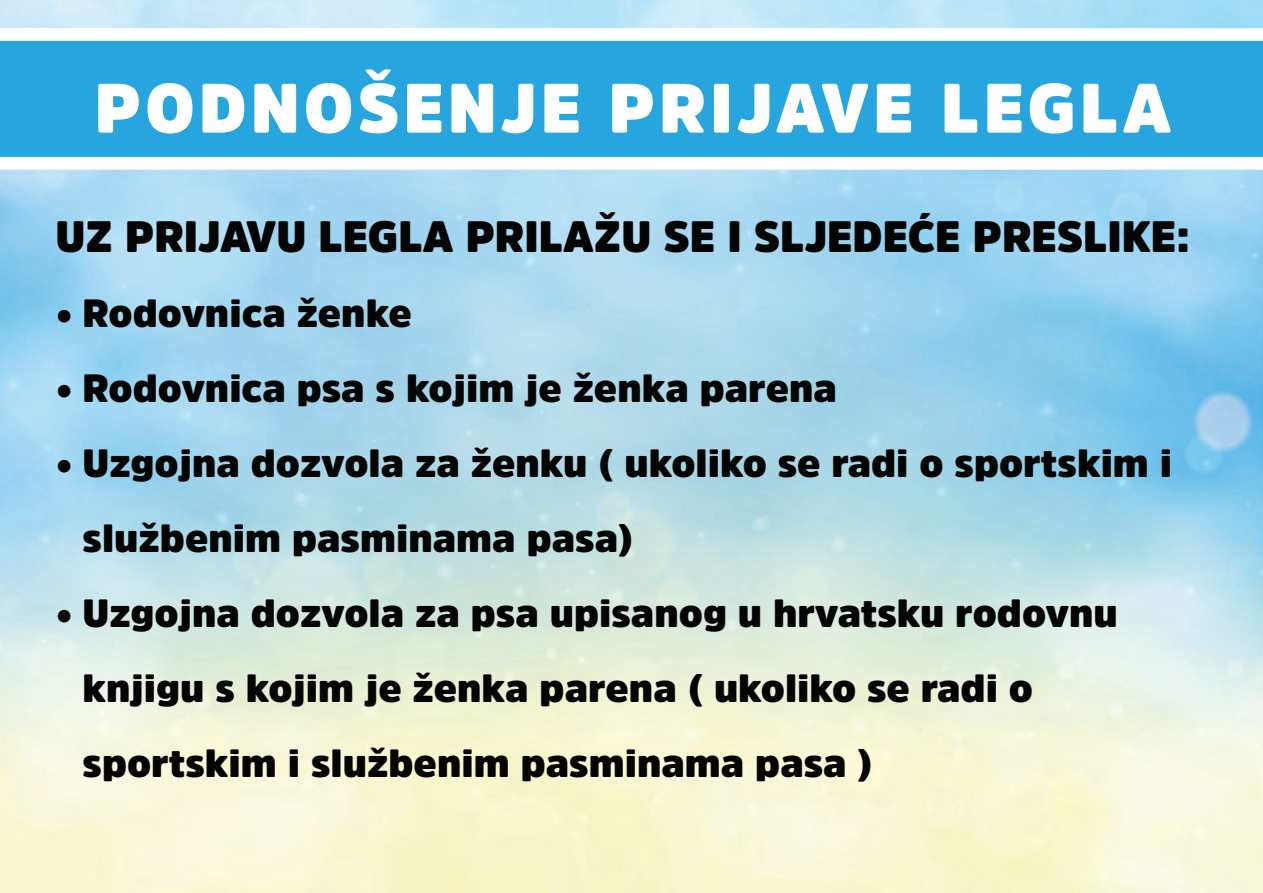
<style>
.page{position:relative;width:1263px;height:893px;background:#fff}
.page>*{position:absolute;margin:0;border:0;box-sizing:border-box;transform-origin:0 0}
.t1{font:900 69px "Amsi Pro";letter-spacing:.06em;color:#fff}
.t2{font:900 43.5px "Amsi Pro";color:#040503}
.t3{font:900 39px/75px "Amsi Pro";color:#040503}
</style>
<div class="page">
<img style="left:0;top:0;width:1263px;height:892px">
<svg style="left:0;top:28px;width:1263px;height:142px"></svg>
<h1 class="t1" style="left:95px;top:84px;width:1078px">PODNOŠENJE PRIJAVE LEGLA</h1>
<p class="t2" style="left:56px;top:221px;width:1136px">UZ PRIJAVU LEGLA PRILAŽU SE I SLJEDEĆE PRESLIKE:</p>
<p class="t3" style="left:56px;top:278px;width:358px">• Rodovnica ženke</p>
<p class="t3" style="left:56px;top:353px;width:783px">• Rodovnica psa s kojim je ženka parena</p>
<p class="t3" style="left:82px;top:428px;width:1091px;text-indent:-27px">• Uzgojna dozvola za ženku ( ukoliko se radi o sportskim i službenim pasminama pasa)</p>
<p class="t3" style="left:82px;top:578px;width:1037px;text-indent:-27px">• Uzgojna dozvola za psa upisanog u hrvatsku rodovnu knjigu s kojim je ženka parena ( ukoliko se radi o sportskim i službenim pasminama pasa )</p>
</div>
